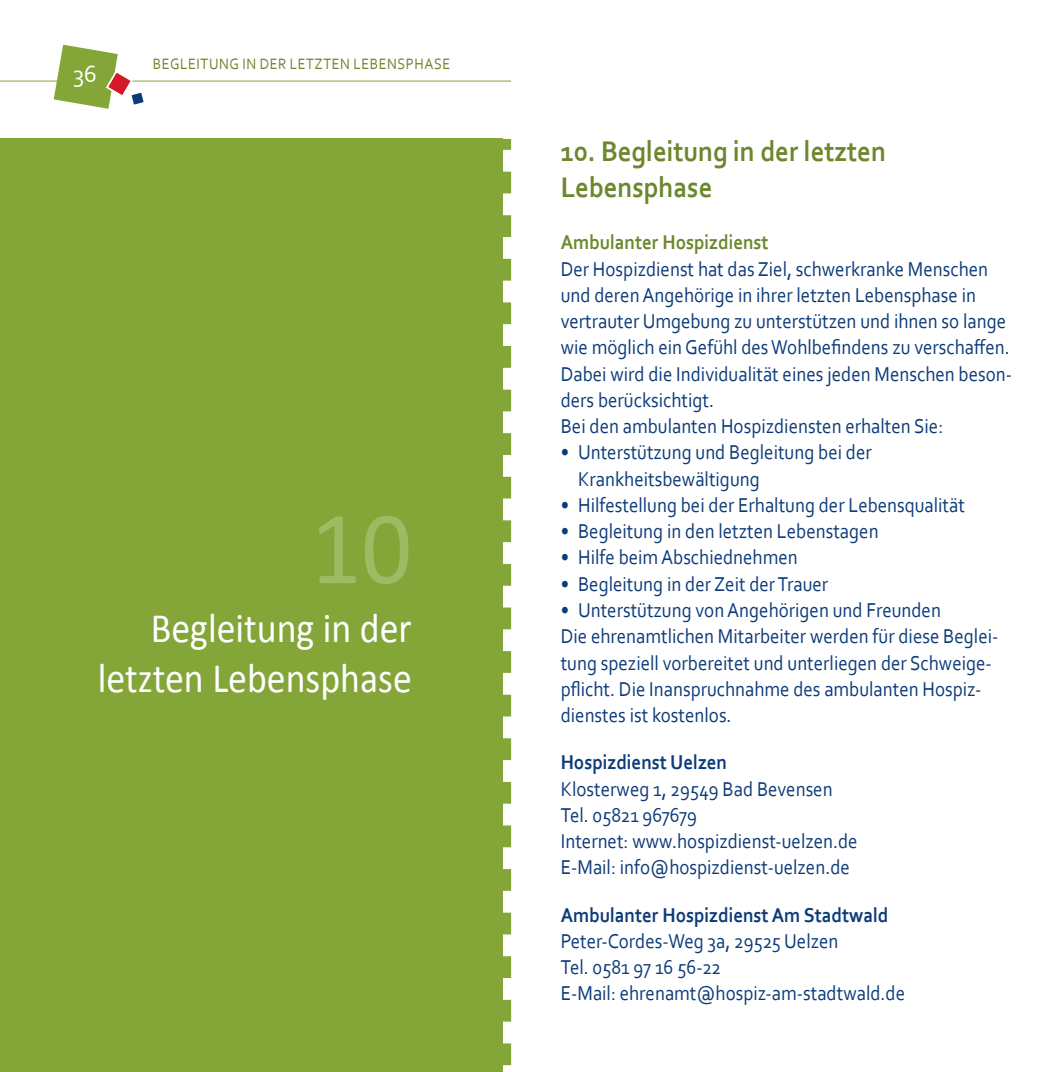
<style>
.page{position:relative;width:1057px;height:1072px;background:#fff}
.page>*{position:absolute;margin:0;border:0;box-sizing:border-box;transform-origin:0 0}
.t1{font:105px "Calibri";color:#9eba63;scale:.95 1}
.t2{font:42px/50.4px "Calibri";color:#fff;text-align:right;scale:.9 1}
.t3{font:700 29.75px/35.7px "Corbel";color:#6c872d;scale:.9 1}
.t4{font:24.5px "Corbel";color:#fff}
.t5{font:21px/26.2px "Corbel";color:#0c3b79;scale:.9 1}
.t6{font:700 21px "Corbel";color:#0c3b79;scale:.9 1}
.t7{font:700 21px "Corbel";color:#6c872d;scale:.9 1}
.t8{font:15.75px "Corbel";letter-spacing:.04em;color:#6c872d;scale:.9 1}
</style>
<div class="page">
<div style="left:0;top:139px;width:502px;height:932px;background:#84a639"></div>
<svg style="left:493px;top:150px;width:18px;height:922px"></svg>
<div style="left:493px;top:139px;width:18px;height:11px;background:#84a639"></div>
<hr style="left:0;top:81px;width:511px;height:1px;background:#84a639">
<svg style="left:54px;top:45px;width:93px;height:64px"></svg>
<p class="t4" style="left:73px;top:58px;width:25px">36</p>
<p class="t8" style="left:153px;top:54px;width:332px">BEGLEITUNG IN DER LETZTEN LEBENSPHASE</p>
<h1 class="t1" style="left:311px;top:483px;width:108px">10</h1>
<h2 class="t2" style="left:98px;top:601px;width:350px">Begleitung in der letzten Lebensphase</h2>
<h3 class="t3" style="left:561px;top:133px;width:363px">10. Begleitung in der letzten<br>Lebensphase</h3>
<p class="t7" style="left:561px;top:229px;width:233px">Ambulanter Hospizdienst</p>
<p class="t5" style="left:561px;top:255px;width:503px">Der Hospizdienst hat das Ziel, schwerkranke Menschen und deren Angehörige in ihrer letzten Lebensphase in vertrauter Umgebung zu unterstützen und ihnen so lange wie möglich ein Gefühl des Wohlbefindens zu verschaffen.<br>Dabei wird die Individualität eines jeden Menschen beson&shy;ders berücksichtigt.<br>Bei den ambulanten Hospizdiensten erhalten Sie:</p>
<p class="t5" style="left:578px;top:439px;width:328px;text-indent:-17px">• Unterstützung und Begleitung bei der<br>Krankheitsbewältigung</p>
<p class="t5" style="left:561px;top:491px;width:451px">• Hilfestellung bei der Erhaltung der Lebensqualität</p>
<p class="t5" style="left:561px;top:517px;width:355px">• Begleitung in den letzten Lebenstagen</p>
<p class="t5" style="left:561px;top:544px;width:265px">• Hilfe beim Abschiednehmen</p>
<p class="t5" style="left:561px;top:570px;width:299px">• Begleitung in der Zeit der Trauer</p>
<p class="t5" style="left:561px;top:596px;width:488px">• Unterstützung von Angehörigen und Freunden<br>Die ehrenamtlichen Mitarbeiter werden für diese Beglei&shy;tung speziell vorbereitet und unterliegen der Schweige&shy;pflicht. Die Inanspruchnahme des ambulanten Hospiz&shy;dienstes ist kostenlos.</p>
<p class="t6" style="left:561px;top:749px;width:186px">Hospizdienst Uelzen</p>
<p class="t5" style="left:561px;top:775px;width:331px">Klosterweg 1, 29549 Bad Bevensen Tel. 05821 967679<br>Internet: www.hospizdienst-uelzen.de E-Mail: info@hospizdienst-uelzen.de</p>
<p class="t6" style="left:561px;top:901px;width:366px">Ambulanter Hospizdienst Am Stadtwald</p>
<p class="t5" style="left:561px;top:927px;width:384px">Peter-Cordes-Weg 3a, 29525 Uelzen<br>Tel. 0581 97 16 56-22<br>E-Mail: ehrenamt@hospiz-am-stadtwald.de</p>
</div>
